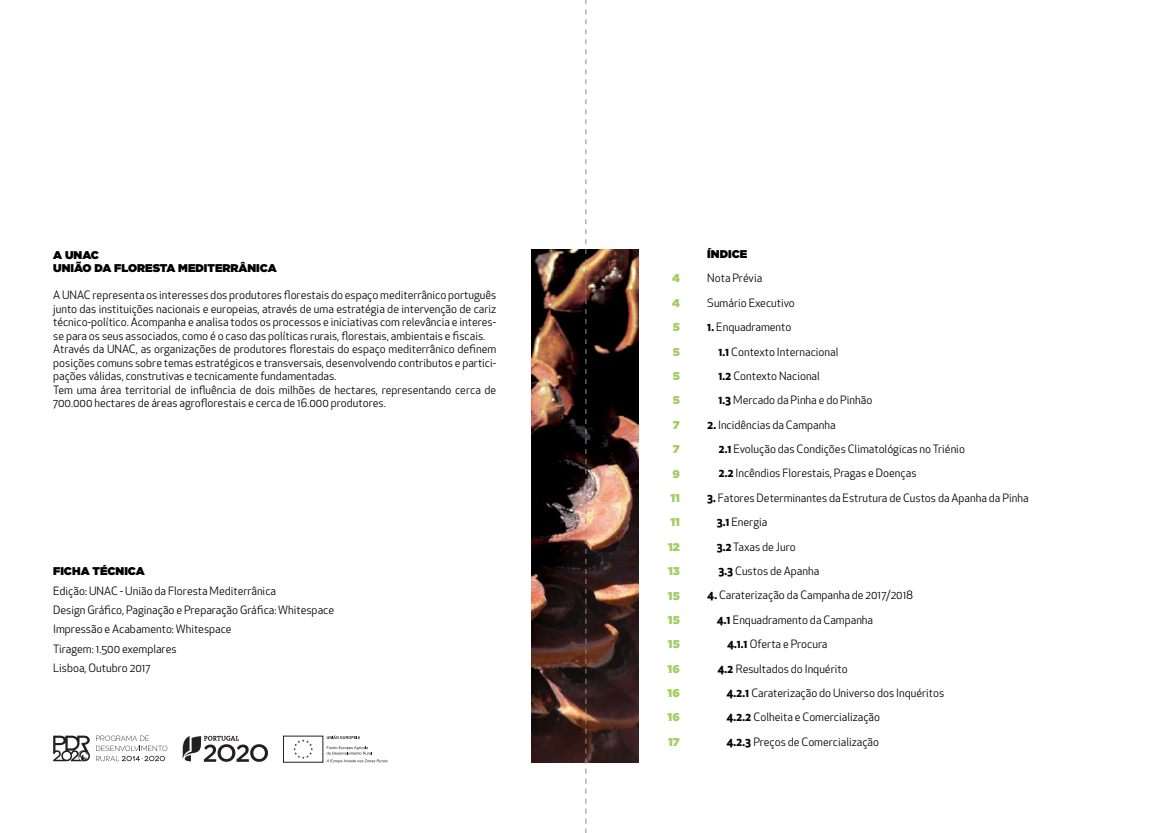
<style>
.page{position:relative;width:1170px;height:833px;background:#fff}
.page>*{position:absolute;margin:0;border:0;box-sizing:border-box;transform-origin:0 0}
.t1{font:11.25px/24.4px "Apex New";color:#000}
.t2{font:900 11.25px/13.5px "Gotham";color:#000}
.t3{font:900 11.25px/24.4px "Gotham";color:#a3cf62;text-align:center}
.s1{font-weight:700}
</style>
<div class="page">
<img style="left:531px;top:249px;width:107px;height:513px">
<svg style="left:183px;top:736px;width:85px;height:26px"></svg>
<svg style="left:327px;top:735px;width:33px;height:4px"></svg>
<svg style="left:326px;top:746px;width:61px;height:17px"></svg>
<svg style="left:293px;top:739px;width:20px;height:20px"></svg>
<svg style="left:96px;top:735px;width:71px;height:26px"></svg>
<svg style="left:53px;top:735px;width:37px;height:26px"></svg>
<svg style="left:585px;top:0;width:1px;height:833px"></svg>
<p class="t2" style="left:53px;top:248px;width:225px">A UNAC<br>UNIÃO DA FLORESTA MEDITERRÂNICA</p>
<p class="t1" style="left:53px;top:288px;width:444px;line-height:13.5px">A UNAC representa os interesses dos produtores florestais do espaço mediterrânico português junto das instituições nacionais e europeias, através de uma estratégia de intervenção de cariz técnico-político. Acompanha e analisa todos os processos e iniciativas com relevância e interes&shy;se para os seus associados, como é o caso das políticas rurais, florestais, ambientais e fiscais.<br>Através da UNAC, as organizações de produtores florestais do espaço mediterrânico definem posições comuns sobre temas estratégicos e transversais, desenvolvendo contributos e partici&shy;pações válidas, construtivas e tecnicamente fundamentadas.<br>Tem uma área territorial de influência de dois milhões de hectares, representando cerca de 700.000 hectares de áreas agroflorestais e cerca de 16.000 produtores.</p>
<p class="t2" style="left:53px;top:564px;width:93px">FICHA TÉCNICA</p>
<p class="t1" style="left:53px;top:581px;width:282px;line-height:19.4px">Edição: UNAC - União da Floresta Mediterrânica<br>Design Gráfico, Paginação e Preparação Gráfica: Whitespace Impressão e Acabamento: Whitespace<br>Tiragem: 1.500 exemplares<br>Lisboa, Outubro 2017</p>
<p class="t3" style="left:667px;top:266px;width:14px">4<br>4<br>5<br>5<br>5<br>5<br>7<br>7<br>9<br>11<br>11<br>12<br>13<br>15<br>15<br>15<br>16<br>16<br>16<br>17</p>
<p class="t2" style="left:707px;top:247px;width:41px">ÍNDICE</p>
<p class="t1" style="left:707px;top:266px;width:89px">Nota Prévia<br>Sumário Executivo</p>
<p class="t1" style="left:718px;top:315px;width:155px;text-indent:-11px"><span class="s1">1.</span> Enquadramento<br><span class="s1">1.1</span> Contexto Internacional<br><span class="s1">1.2</span> Contexto Nacional<br><span class="s1">1.3</span> Mercado da Pinha e do Pinhão</p>
<p class="t1" style="left:718px;top:412px;width:248px;text-indent:-11px"><span class="s1">2.</span> Incidências da Campanha<br><span class="s1">2.1</span> Evolução das Condições Climatológicas no Triénio<br><span class="s1">2.2</span> Incêndios Florestais, Pragas e Doenças</p>
<p class="t1" style="left:716px;top:485px;width:313px;text-indent:-10px"><span class="s1">3.</span> Fatores Determinantes da Estrutura de Custos da Apanha da Pinha<br><span class="s1">3.1</span> Energia<br><span class="s1">3.2</span> Taxas de Juro<br><span class="s1">3.3</span> Custos de Apanha</p>
<p class="t1" style="left:707px;top:583px;width:207px"><span class="s1">4.</span> Caraterização da Campanha de 2017/2018</p>
<p class="t1" style="left:716px;top:607px;width:158px"><span class="s1">4.1</span> Enquadramento da Campanha</p>
<p class="t1" style="left:727px;top:632px;width:102px"><span class="s1">4.1.1</span> Oferta e Procura</p>
<p class="t1" style="left:717px;top:656px;width:132px"><span class="s1">4.2</span> Resultados do Inquérito</p>
<p class="t1" style="left:726px;top:680px;width:219px"><span class="s1">4.2.1</span> Caraterização do Universo dos Inquéritos</p>
<p class="t1" style="left:726px;top:705px;width:155px"><span class="s1">4.2.2</span> Colheita e Comercialização</p>
<p class="t1" style="left:726px;top:729px;width:154px"><span class="s1">4.2.3</span> Preços de Comercialização</p>
</div>
